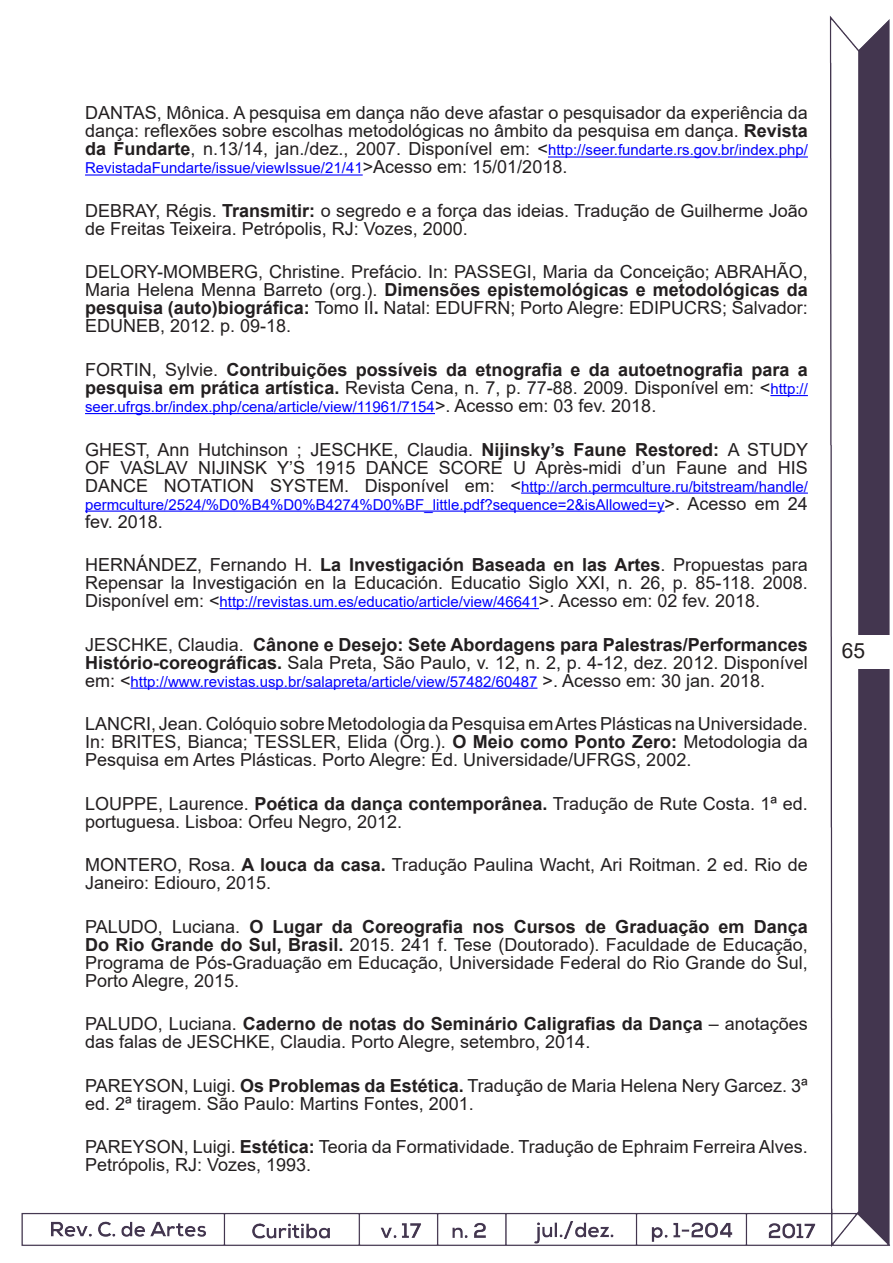
<style>
.page{position:relative;width:893px;height:1263px;background:#fff}
.page>*{position:absolute;margin:0;border:0;box-sizing:border-box;transform-origin:0 0}
.t1{font:21px "Arial";color:#231f20}
.t2{font:18px/18px "Arial";color:#231f20}
.t3{font:700 18px/18px "Arial";color:#231f20}
.t4{font:700 18px/18px "Arial";color:#221e1f}
.t5{font:15px/18px "Arial";color:#00f}
.s1{font-weight:700}
.s2{font-weight:700;font-size:18px;color:#231f20}
.s3{font-size:18px;color:#231f20}
.s4{font-weight:400}
.s5{font-weight:400;font-size:15px;color:#00f}
.s6{font-weight:400;color:#231f20}
.s7{font-size:18px;color:#221e1f}
</style>
<div class="page">
<img style="left:21px;top:16px;width:869px;height:1231px">
<div style="left:836px;top:635px;width:57px;height:33px;background:#fff"></div>
<div style="left:511px;top:9px;width:307px;height:103px;background:#fff"></div>
<hr style="left:548px;top:156px;width:260px;height:2px;background:#00f">
<hr style="left:85px;top:174px;width:278px;height:2px;background:#00f">
<hr style="left:770px;top:395px;width:38px;height:1px;background:#00f">
<hr style="left:85px;top:413px;width:350px;height:1px;background:#00f">
<hr style="left:521px;top:492px;width:287px;height:2px;background:#00f">
<hr style="left:85px;top:510px;width:580px;height:2px;background:#00f">
<hr style="left:220px;top:608px;width:319px;height:1px;background:#00f">
<hr style="left:131px;top:688px;width:406px;height:1px;background:#00f">
<p class="t2" style="left:85px;top:104px;width:724px">DANTAS, Mônica. A pesquisa em dança não deve afastar o pesquisador da experiência da dança: reflexões sobre escolhas metodológicas no âmbito da pesquisa em dança. <span class="s1">Revista</span></p>
<p class="t5" style="left:85px;top:141px;width:724px"><span class="s2">da Fundarte</span><span class="s3">, n.13/14, jan./dez., 2007. Disponível em: &lt;</span>http://seer.fundarte.rs.gov.br/index.php/<br>RevistadaFundarte/issue/viewIssue/21/41<span class="s3">&gt;Acesso em: 15/01/2018.</span></p>
<p class="t2" style="left:85px;top:201px;width:724px">DEBRAY, Régis. <span class="s1">Transmitir:</span> o segredo e a força das ideias. Tradução de Guilherme João de Freitas Teixeira. Petrópolis, RJ: Vozes, 2000.</p>
<p class="t2" style="left:85px;top:263px;width:724px;text-align:justify">DELORY-MOMBERG, Christine. Prefácio. In: PASSEGI, Maria da Conceição; ABRAHÃO, Maria Helena Menna Barreto (org.). <span class="s1">Dimensões epistemológicas e metodológicas da pesquisa (auto)biográfica:</span> Tomo II<span class="s1">.</span> Natal: EDUFRN; Porto Alegre: EDIPUCRS; Salvador:<br>EDUNEB, 2012. p. 09-18.</p>
<p class="t3" style="left:85px;top:361px;width:724px"><span class="s4">FORTIN, Sylvie.</span> Contribuições possíveis da etnografia e da autoetnografia para a pesquisa em prática artística. <span class="s4">Revista Cena, n. 7, p. 77-88. 2009. Disponível em: &lt;</span><span class="s5">http://</span></p>
<p class="t5" style="left:85px;top:398px;width:573px">seer.ufrgs.br/index.php/cena/article/view/11961/7154<span class="s3">&gt;. Acesso em: 03 fev. 2018.</span></p>
<p class="t2" style="left:85px;top:440px;width:725px">GHEST, Ann Hutchinson ; JESCHKE, Claudia. <span class="s1">Nijinsky’s Faune Restored:</span> A STUDY<br>OF VASLAV NIJINSK Y’S 1915 DANCE SCORE U Après-midi d’un Faune and HIS</p>
<p class="t5" style="left:85px;top:477px;width:724px"><span class="s3">DANCE NOTATION SYSTEM. Disponível em: &lt;</span>http://arch.permculture.ru/bitstream/handle/ permculture/2524/%D0%B4%D0%B4274%D0%BF_little.pdf?sequence=2&amp;isAllowed=y<span class="s3">&gt;. Acesso em 24</span></p>
<p class="t2" style="left:85px;top:512px;width:79px">fev. 2018.</p>
<p class="t2" style="left:85px;top:556px;width:724px">HERNÁNDEZ, Fernando H. <span class="s1">La Investigación Baseada en las Artes</span>. Propuestas para<br>Repensar la Investigación en la Educación. Educatio Siglo XXI, n. 26, p. 85-118. 2008.</p>
<p class="t5" style="left:85px;top:593px;width:677px"><span class="s3">Disponível em: &lt;</span>http://revistas.um.es/educatio/article/view/46641<span class="s3">&gt;. Acesso em: 02 fev. 2018.</span></p>
<p class="t4" style="left:85px;top:635px;width:724px"><span class="s6">JESCHKE, Claudia.</span> Cânone e Desejo: Sete Abordagens para Palestras/Performances<br>Histório-coreográficas. <span class="s4">Sala Preta, São Paulo, v. 12, n. 2, p. 4-12, dez. 2012. Disponível</span></p>
<p class="t5" style="left:85px;top:672px;width:682px"><span class="s7">em: &lt;</span>http://www.revistas.usp.br/salapreta/article/view/57482/60487 <span class="s7">&gt;. Acesso em: 30 jan. 2018.</span></p>
<p class="t2" style="left:85px;top:715px;width:724px;text-align:justify">LANCRI, Jean. Colóquio sobre Metodologia da Pesquisa em Artes Plásticas na Universidade.<br>In: BRITES, Bianca; TESSLER, Elida (Org.). <span class="s1">O Meio como Ponto Zero:</span> Metodologia da Pesquisa em Artes Plásticas. Porto Alegre: Ed. Universidade/UFRGS, 2002.</p>
<p class="t2" style="left:85px;top:794px;width:724px">LOUPPE, Laurence. <span class="s1">Poética da dança contemporânea.</span> Tradução de Rute Costa. 1ª ed. portuguesa. Lisboa: Orfeu Negro, 2012.</p>
<p class="t2" style="left:85px;top:856px;width:724px">MONTERO, Rosa. <span class="s1">A louca da casa.</span> Tradução Paulina Wacht, Ari Roitman. 2 ed. Rio de<br>Janeiro: Ediouro, 2015.</p>
<p class="t2" style="left:85px;top:917px;width:724px;text-align:justify">PALUDO, Luciana. <span class="s1">O Lugar da Coreografia nos Cursos de Graduação em Dança Do Rio Grande do Sul, Brasil.</span> 2015. 241 f. Tese (Doutorado). Faculdade de Educação, Programa de Pós-Graduação em Educação, Universidade Federal do Rio Grande do Sul, Porto Alegre, 2015.</p>
<p class="t2" style="left:85px;top:1015px;width:724px">PALUDO, Luciana. <span class="s1">Caderno de notas do Seminário Caligrafias da Dança</span> – anotações das falas de JESCHKE, Claudia. Porto Alegre, setembro, 2014.</p>
<p class="t2" style="left:85px;top:1076px;width:724px">PAREYSON, Luigi. <span class="s1">Os Problemas da Estética.</span> Tradução de Maria Helena Nery Garcez. 3ª ed. 2ª tiragem. São Paulo: Martins Fontes, 2001.</p>
<p class="t2" style="left:85px;top:1138px;width:724px">PAREYSON, Luigi. <span class="s1">Estética:</span> Teoria da Formatividade. Tradução de Ephraim Ferreira Alves.<br>Petrópolis, RJ: Vozes, 1993.</p>
<p class="t1" style="left:842px;top:636px;width:25px">65</p>
</div>
